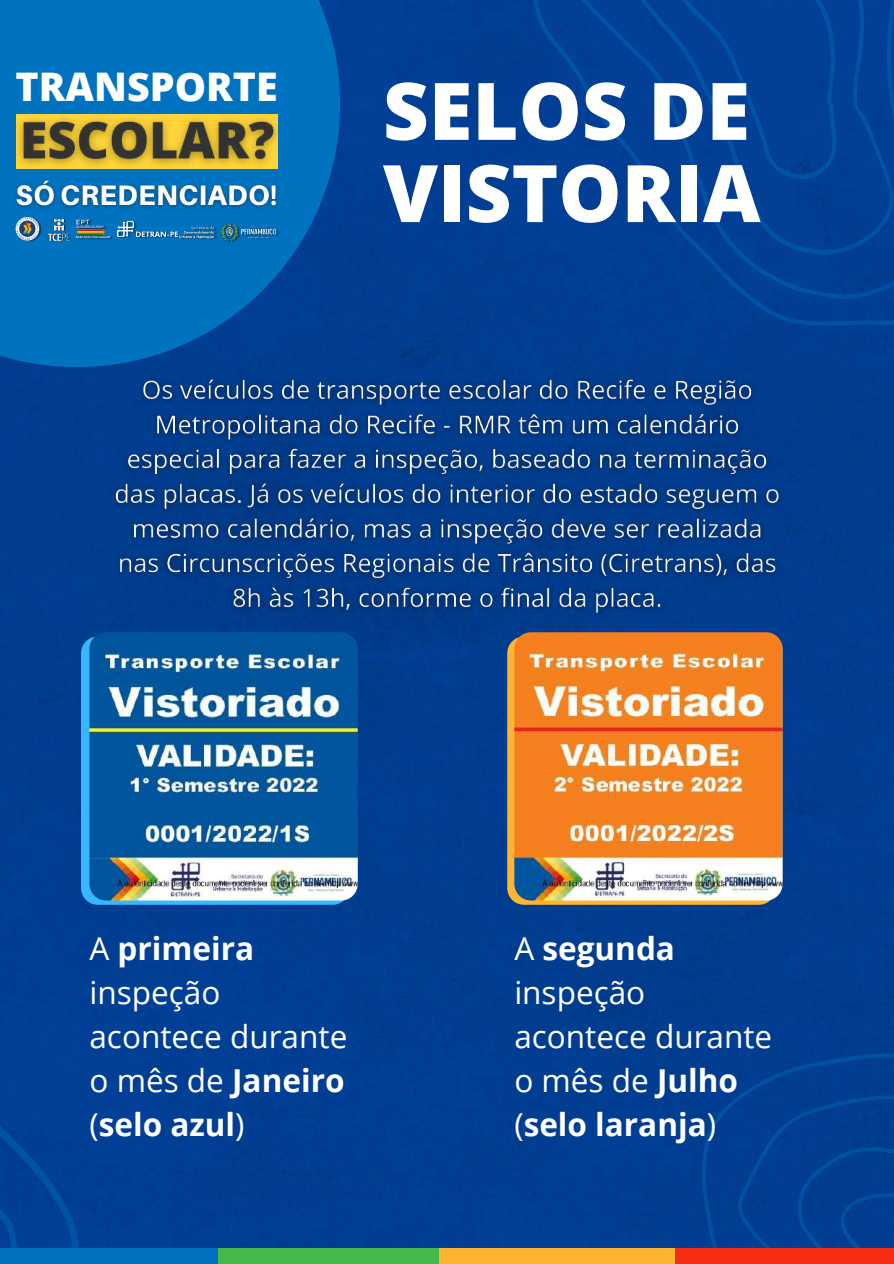
<style>
.page{position:relative;width:894px;height:1264px;background:#fff}
.page>*{position:absolute;margin:0;border:0;box-sizing:border-box;transform-origin:0 0}
.t1{font:800 79.35px/82.2px "Open Sans";color:#fff}
.t2{font:800 39.45px "Open Sans";color:#fff}
.t3{font:31.5px/44px "Open Sans";color:#fff}
.s1{font-weight:700}
</style>
<div class="page">
<div style="left:0;top:0;width:893px;height:1248px;background:#013e92"></div>
<div style="left:0;top:1035px;width:293px;height:228px;background:#013f95"></div>
<svg style="left:701px;top:1053px;width:192px;height:195px;background:#003e92"></svg>
<svg style="left:523px;top:0;width:370px;height:327px;background:#014096"></svg>
<div style="left:0;top:1248px;width:218px;height:15px;background:#0073c0"></div>
<div style="left:219px;top:1248px;width:220px;height:15px;background:#44b94a"></div>
<div style="left:439px;top:1248px;width:235px;height:15px;background:#ffb530"></div>
<div style="left:674px;top:1248px;width:219px;height:15px;background:#f92c16"></div>
<div style="left:81px;top:636px;width:268px;height:268px;background:#38b6ff;border-radius:17px"></div>
<img style="left:89px;top:632px;width:268px;height:268px;border-radius:17px">
<div style="left:507px;top:636px;width:268px;height:268px;background:#ffb530;border-radius:17px"></div>
<img style="left:514px;top:632px;width:268px;height:268px;border-radius:17px">
<img style="left:106px;top:365px;width:682px;height:259px">
<svg style="left:0;top:0;width:340px;height:367px;background:#0069b7"></svg>
<img style="left:6px;top:93px;width:281px;height:96px">
<img style="left:8px;top:171px;width:276px;height:48px">
<img style="left:177px;top:222px;width:2px;height:15px">
<img style="left:18px;top:217px;width:23px;height:24px;border-radius:50%">
<img style="left:78px;top:236px;width:36px;height:5px">
<img style="left:182px;top:244px;width:36px;height:1px">
<img style="left:218px;top:222px;width:67px;height:23px">
<img style="left:117px;top:221px;width:60px;height:16px">
<img style="left:16px;top:217px;width:23px;height:23px;border-radius:50%">
<img style="left:73px;top:217px;width:37px;height:18px">
<img style="left:76px;top:236px;width:36px;height:4px">
<img style="left:180px;top:221px;width:36px;height:23px">
<img style="left:216px;top:220px;width:68px;height:24px">
<img style="left:69px;top:219px;width:1px;height:22px">
<img style="left:48px;top:219px;width:21px;height:22px">
<p class="t2" style="left:16px;top:59px;width:263px">TRANSPORTE</p>
<h1 class="t1" style="left:383px;top:68px;width:379px">SELOS DE<br>VISTORIA</h1>
<p class="t3" style="left:89px;top:926px;width:259px">A <span class="s1">primeira </span>inspeção acontece durante o mês de <span class="s1">Janeiro </span>(<span class="s1">selo azul</span>)</p>
<p class="t3" style="left:514px;top:926px;width:259px">A <span class="s1">segunda </span>inspeção acontece durante o mês de <span class="s1">Julho </span>(<span class="s1">selo laranja</span>)</p>
</div>
